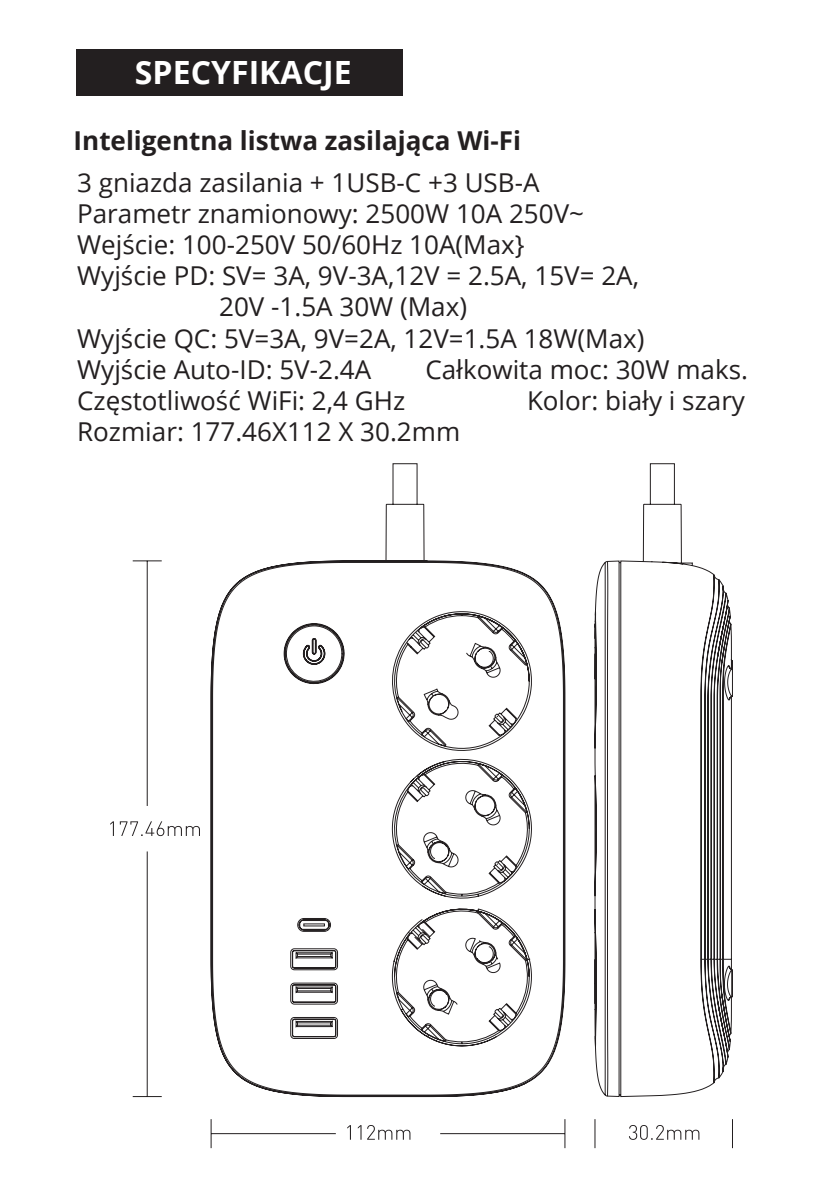
<style>
.page{position:relative;width:840px;height:1191px;background:#fff}
.page>*{position:absolute;margin:0;border:0;box-sizing:border-box;transform-origin:0 0}
.t1{font:700 32px "Open Sans";color:#fff}
.t2{font:26px "Open Sans";color:#231f20}
.t3{font:700 26px "Open Sans";color:#231f20}
</style>
<div class="page">
<div style="left:77px;top:49px;width:326px;height:47px;background:#231f20"></div>
<hr style="left:211px;top:1133px;width:124px;height:1px;background:#231f20">
<svg style="left:564px;top:1119px;width:1px;height:29px"></svg>
<hr style="left:440px;top:1133px;width:124px;height:1px;background:#231f20">
<svg style="left:210px;top:1119px;width:1px;height:29px"></svg>
<svg style="left:347px;top:1125px;width:63px;height:14px"></svg>
<svg style="left:110px;top:821px;width:90px;height:15px"></svg>
<hr style="left:147px;top:561px;width:1px;height:245px;background:#231f20">
<hr style="left:147px;top:851px;width:1px;height:245px;background:#231f20">
<svg style="left:133px;top:560px;width:29px;height:1px"></svg>
<svg style="left:133px;top:1096px;width:29px;height:1px"></svg>
<svg style="left:594px;top:1119px;width:1px;height:29px"></svg>
<svg style="left:629px;top:1125px;width:70px;height:14px"></svg>
<svg style="left:594px;top:463px;width:138px;height:634px"></svg>
<svg style="left:210px;top:463px;width:355px;height:634px"></svg>
<p class="t1" style="left:135px;top:50px;width:218px">SPECYFIKACJE</p>
<p class="t3" style="left:74px;top:122px;width:448px">Inteligentna listwa zasilająca Wi-Fi</p>
<p class="t2" style="left:77px;top:164px;width:464px">3 gniazda zasilania + 1USB-C +3 USB-A</p>
<p class="t2" style="left:77px;top:195px;width:508px">Parametr znamionowy: 2500W 10A 250V~</p>
<p class="t2" style="left:77px;top:227px;width:449px">Wejście: 100-250V 50/60Hz 10A(Max}</p>
<p class="t2" style="left:77px;top:258px;width:563px">Wyjście PD: SV= 3A, 9V-3A,12V = 2.5A, 15V= 2A,</p>
<p class="t2" style="left:219px;top:289px;width:249px">20V -1.5A 30W (Max)</p>
<p class="t2" style="left:77px;top:320px;width:568px">Wyjście QC: 5V=3A, 9V=2A, 12V=1.5A 18W(Max)</p>
<p class="t2" style="left:77px;top:351px;width:295px">Wyjście Auto-ID: 5V-2.4A</p>
<p class="t2" style="left:425px;top:351px;width:324px">Całkowita moc: 30W maks.</p>
<p class="t2" style="left:77px;top:383px;width:329px">Częstotliwość WiFi: 2,4 GHz</p>
<p class="t2" style="left:526px;top:383px;width:219px">Kolor: biały i szary</p>
<p class="t2" style="left:77px;top:414px;width:384px">Rozmiar: 177.46X112 X 30.2mm</p>
</div>
